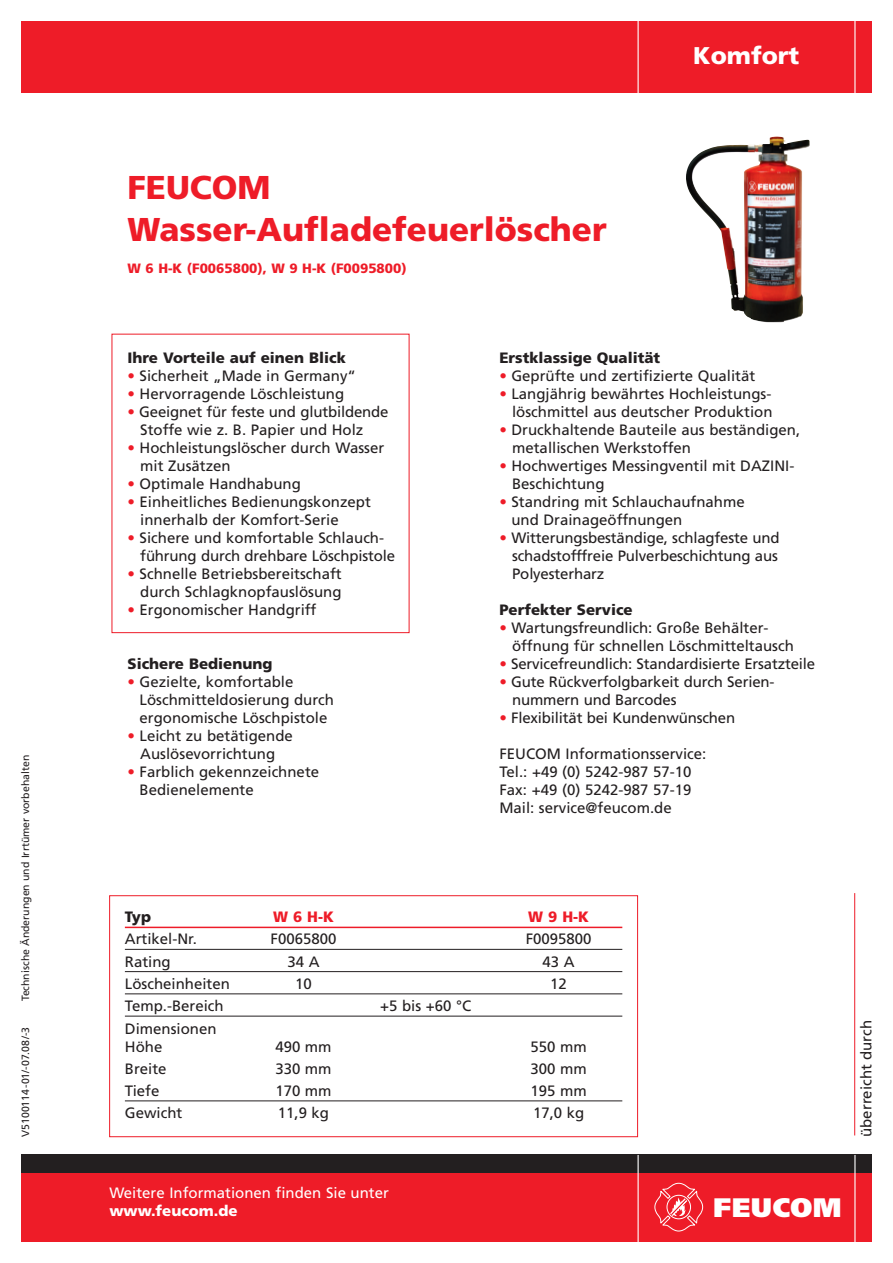
<style>
.page{position:relative;width:893px;height:1263px;background:#fff}
.page>*{position:absolute;margin:0;border:0;box-sizing:border-box;transform-origin:0 0}
.t1{font:900 33px/41.8px "Frutiger";color:#ee1c28}
.t2{font:900 26.7px "Frutiger";letter-spacing:.02em;color:#fff}
.t3{font:900 24.15px "Frutiger";color:#fff}
.t4{font:15px/18px "Frutiger";color:#231f20}
.t5{font:900 15px "Frutiger";color:#231f20}
.t6{font:15px "Frutiger";color:#fff}
.t7{font:900 15px "Frutiger";color:#fff}
.t8{font:900 15px "Frutiger";color:#ee1c28}
.t9{font:900 13.5px "Frutiger";color:#ee1c28}
.t10{font:10.5px "Frutiger";color:#231f20}
.s1{color:#ee1c28}
</style>
<div class="page">
<div style="left:21px;top:21px;width:851px;height:72px;background:#ee1c28"></div>
<div style="left:21px;top:1173px;width:851px;height:69px;background:#ee1c28"></div>
<div style="left:21px;top:1155px;width:851px;height:18px;background:#231f20"></div>
<div style="left:109px;top:895px;width:529px;height:242px;border:1px solid #ee1c28"></div>
<hr style="left:125px;top:927px;width:497px;height:1px;background:#ee1c28">
<hr style="left:125px;top:949px;width:497px;height:1px;background:#231f20">
<hr style="left:125px;top:971px;width:497px;height:1px;background:#231f20">
<hr style="left:125px;top:993px;width:497px;height:1px;background:#231f20">
<hr style="left:125px;top:1016px;width:497px;height:1px;background:#231f20">
<hr style="left:125px;top:1100px;width:497px;height:1px;background:#231f20">
<img style="left:686px;top:136px;width:124px;height:187px">
<hr style="left:854px;top:893px;width:1px;height:242px;background:#ee1c28">
<svg style="left:654px;top:1183px;width:49px;height:48px"></svg>
<hr style="left:637px;top:1155px;width:2px;height:108px;background:#fff">
<hr style="left:854px;top:1155px;width:1px;height:108px;background:#fff">
<hr style="left:637px;top:0;width:2px;height:116px;background:#fff">
<hr style="left:854px;top:0;width:1px;height:116px;background:#fff">
<p class="t10" style="left:21px;top:1001px;width:248px;rotate:-90deg">Technische Änderungen und Irrtümer vorbehalten</p>
<p class="t10" style="left:21px;top:1137px;width:111px;rotate:-90deg">V5100114-01/-07.08/-3</p>
<h3 class="t3" style="left:693px;top:46px;width:108px">Komfort</h3>
<h1 class="t1" style="left:128px;top:169px;width:481px">FEUCOM<br>Wasser-Aufladefeuerlöscher</h1>
<p class="t9" style="left:128px;top:263px;width:281px">W 6 H-K (F0065800), W 9 H-K (F0095800)</p>
<p class="t5" style="left:128px;top:352px;width:220px">Ihre Vorteile auf einen Blick</p>
<p class="t4" style="left:128px;top:368px;width:230px"><span class="s1">•</span> Sicherheit „Made in Germany“</p>
<p class="t4" style="left:128px;top:386px;width:218px"><span class="s1">•</span> Hervorragende Löschleistung</p>
<p class="t4" style="left:140px;top:404px;width:250px;text-indent:-13px"><span class="s1">•</span> Geeignet für feste und glutbildende<br>Stoffe wie z. B. Papier und Holz</p>
<p class="t4" style="left:140px;top:440px;width:245px;text-indent:-13px"><span class="s1">•</span> Hochleistungslöscher durch Wasser mit Zusätzen</p>
<p class="t4" style="left:128px;top:476px;width:175px"><span class="s1">•</span> Optimale Handhabung</p>
<p class="t4" style="left:140px;top:494px;width:232px;text-indent:-13px"><span class="s1">•</span> Einheitliches Bedienungskonzept innerhalb der Komfort-Serie</p>
<p class="t4" style="left:140px;top:530px;width:256px;text-indent:-13px"><span class="s1">•</span> Sichere und komfortable Schlauch&shy;führung durch drehbare Löschpistole</p>
<p class="t4" style="left:128px;top:566px;width:216px;text-align:right"><span class="s1">•</span> Schnelle Betriebsbereitschaft durch Schlagknopfauslösung</p>
<p class="t4" style="left:128px;top:602px;width:190px"><span class="s1">•</span> Ergonomischer Handgriff</p>
<p class="t5" style="left:128px;top:658px;width:146px">Sichere Bedienung</p>
<p class="t4" style="left:140px;top:674px;width:196px;text-indent:-12px"><span class="s1">•</span> Gezielte, komfortable<br>Löschmitteldosierung durch ergonomische Löschpistole</p>
<p class="t4" style="left:128px;top:728px;width:167px;text-align:center"><span class="s1">•</span> Leicht zu betätigende<br>Auslösevorrichtung</p>
<p class="t4" style="left:140px;top:764px;width:181px;text-indent:-12px"><span class="s1">•</span> Farblich gekennzeichnete<br>Bedienelemente</p>
<p class="t5" style="left:499px;top:352px;width:162px">Erstklassige Qualität</p>
<p class="t4" style="left:499px;top:368px;width:257px"><span class="s1">•</span> Geprüfte und zertifizierte Qualität</p>
<p class="t4" style="left:499px;top:386px;width:275px;text-align:right"><span class="s1">•</span> Langjährig bewährtes Hochleistungs&shy;löschmittel aus deutscher Produktion</p>
<p class="t4" style="left:512px;top:422px;width:290px;text-indent:-13px"><span class="s1">•</span> Druckhaltende Bauteile aus beständigen, metallischen Werkstoffen</p>
<p class="t4" style="left:512px;top:458px;width:284px;text-indent:-13px"><span class="s1">•</span> Hochwertiges Messingventil mit DAZINI-<br>Beschichtung</p>
<p class="t4" style="left:511px;top:494px;width:235px;text-indent:-12px"><span class="s1">•</span> Standring mit Schlauchaufnahme und Drainageöffnungen</p>
<p class="t4" style="left:512px;top:530px;width:269px;text-align:justify;text-indent:-13px"><span class="s1">•</span> Witterungsbeständige, schlagfeste und schadstofffreie Pulverbeschichtung aus Polyesterharz</p>
<p class="t5" style="left:499px;top:604px;width:135px">Perfekter Service</p>
<p class="t4" style="left:512px;top:620px;width:283px;text-indent:-13px"><span class="s1">•</span> Wartungsfreundlich: Große Behälter&shy;öffnung für schnellen Löschmitteltausch</p>
<p class="t4" style="left:499px;top:656px;width:317px"><span class="s1">•</span> Servicefreundlich: Standardisierte Ersatzteile</p>
<p class="t4" style="left:512px;top:674px;width:264px;text-indent:-13px"><span class="s1">•</span> Gute Rückverfolgbarkeit durch Serien&shy;nummern und Barcodes</p>
<p class="t4" style="left:499px;top:710px;width:237px"><span class="s1">•</span> Flexibilität bei Kundenwünschen</p>
<p class="t4" style="left:499px;top:746px;width:209px">FEUCOM Informationsservice:<br>Tel.: +49 (0) 5242-987 57-10<br>Fax: +49 (0) 5242-987 57-19<br>Mail: service@feucom.de</p>
<p class="t5" style="left:125px;top:911px;width:28px">Typ</p>
<p class="t8" style="left:273px;top:911px;width:62px">W 6 H-K</p>
<p class="t8" style="left:528px;top:911px;width:62px">W 9 H-K</p>
<p class="t4" style="left:125px;top:931px;width:73px">Artikel-Nr.</p>
<p class="t4" style="left:271px;top:931px;width:67px">F0065800</p>
<p class="t4" style="left:526px;top:931px;width:67px">F0095800</p>
<p class="t4" style="left:125px;top:954px;width:47px">Rating</p>
<p class="t4" style="left:287px;top:954px;width:34px">34 A</p>
<p class="t4" style="left:543px;top:954px;width:34px">43 A</p>
<p class="t4" style="left:125px;top:976px;width:106px">Löscheinheiten</p>
<p class="t4" style="left:295px;top:976px;width:18px">10</p>
<p class="t4" style="left:550px;top:976px;width:18px">12</p>
<p class="t4" style="left:125px;top:998px;width:100px">Temp.-Bereich</p>
<p class="t4" style="left:380px;top:998px;width:93px">+5 bis +60 °C</p>
<p class="t4" style="left:125px;top:1020px;width:93px">Dimensionen<br>Höhe</p>
<p class="t4" style="left:275px;top:1038px;width:58px">490 mm</p>
<p class="t4" style="left:530px;top:1038px;width:58px">550 mm</p>
<p class="t4" style="left:125px;top:1061px;width:43px">Breite</p>
<p class="t4" style="left:275px;top:1061px;width:58px">330 mm</p>
<p class="t4" style="left:530px;top:1061px;width:58px">300 mm</p>
<p class="t4" style="left:125px;top:1083px;width:36px">Tiefe</p>
<p class="t4" style="left:275px;top:1083px;width:58px">170 mm</p>
<p class="t4" style="left:530px;top:1083px;width:58px">195 mm</p>
<p class="t4" style="left:125px;top:1105px;width:59px">Gewicht</p>
<p class="t4" style="left:278px;top:1105px;width:53px">11,9 kg</p>
<p class="t4" style="left:533px;top:1105px;width:53px">17,0 kg</p>
<p class="t6" style="left:109px;top:1187px;width:281px">Weitere Informationen finden Sie unter</p>
<p class="t7" style="left:109px;top:1205px;width:130px">www.feucom.de</p>
<p class="t4" style="left:858px;top:1137px;width:119px;rotate:-90deg">überreicht durch</p>
<h2 class="t2" style="left:714px;top:1196px;width:130px">FEUCOM</h2>
</div>
